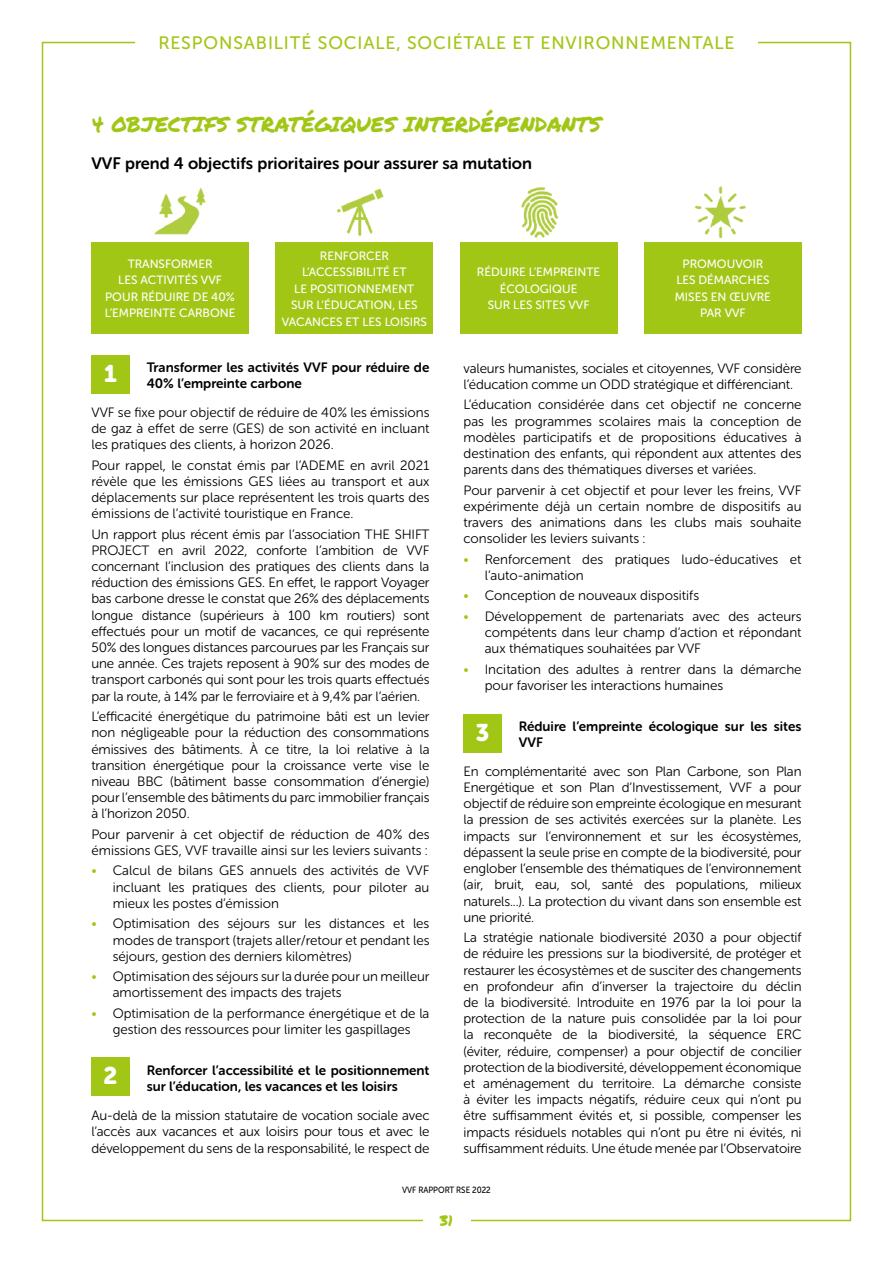
<style>
.page{position:relative;width:893px;height:1263px;background:#fff}
.page>*{position:absolute;margin:0;border:0;box-sizing:border-box;transform-origin:0 0}
.t1{font:24px "Museo Sans Rounded 900";color:#fff}
.t2{font:21px "Permanent Marker";color:#a2c616}
.t3{font:18px "Museo Sans Rounded 500";letter-spacing:.05em;color:#a2c616}
.t4{font:16.5px "Museo Sans Rounded 700";color:#000}
.t5{font:15px "Permanent Marker";color:#a2c616}
.t6{font:13.5px/16.2px "Museo Sans Rounded 300";color:#000;text-align:justify}
.t7{font:13.5px/16.2px "Museo Sans Rounded 700";color:#000}
.t8{font:12px/16.5px "Museo Sans Rounded 500";color:#fff;text-align:center}
.t9{font:9px "Museo Sans Rounded 500";color:#000;scale:.9 1}
.s1{color:#a2c616}
</style>
<div class="page">
<img style="left:155px;top:186px;width:590px;height:52px">
<div style="left:91px;top:355px;width:39px;height:38px;background:#a2c616"></div>
<div style="left:463px;top:714px;width:39px;height:39px;background:#a2c616"></div>
<div style="left:91px;top:1058px;width:39px;height:38px;background:#a2c616"></div>
<div style="left:91px;top:242px;width:158px;height:92px;background:#a2c616"></div>
<div style="left:276px;top:242px;width:157px;height:92px;background:#a2c616"></div>
<div style="left:460px;top:242px;width:157px;height:92px;background:#a2c616"></div>
<div style="left:644px;top:242px;width:157px;height:92px;background:#a2c616"></div>
<h3 class="t3" style="left:158px;top:33px;width:578px">RESPONSABILITÉ SOCIALE, SOCIÉTALE ET ENVIRONNEMENTALE</h3>
<h2 class="t2" style="left:91px;top:109px;width:511px">4 OBJECTIFS STRATÉGIQUES INTERDÉPENDANTS</h2>
<p class="t4" style="left:91px;top:154px;width:442px">VVF prend 4 objectifs prioritaires pour assurer sa mutation</p>
<p class="t8" style="left:105px;top:256px;width:132px">TRANSFORMER<br>LES ACTIVITÉS VVF<br>POUR RÉDUIRE DE 40%<br>L’EMPREINTE CARBONE</p>
<p class="t8" style="left:282px;top:247px;width:147px">RENFORCER<br>L’ACCESSIBILITÉ ET<br>LE POSITIONNEMENT<br>SUR L’ÉDUCATION, LES<br>VACANCES ET LES LOISIRS</p>
<p class="t7" style="left:147px;top:359px;width:284px">Transformer les activités VVF pour réduire de<br>40% l’empreinte carbone</p>
<p class="t6" style="left:91px;top:404px;width:340px">VVF se fixe pour objectif de réduire de 40% les émissions de gaz à effet de serre (GES) de son activité en incluant les pratiques des clients, à horizon 2026.</p>
<p class="t6" style="left:91px;top:457px;width:340px">Pour rappel, le constat émis par l’ADEME en avril 2021 révèle que les émissions GES liées au transport et aux déplacements sur place représentent les trois quarts des émissions de l’activité touristique en France.</p>
<p class="t6" style="left:91px;top:526px;width:340px">Un rapport plus récent émis par l’association THE SHIFT PROJECT en avril 2022, conforte l’ambition de VVF concernant l’inclusion des pratiques des clients dans la réduction des émissions GES. En effet, le rapport Voyager bas carbone dresse le constat que 26% des déplacements longue distance (supérieurs à 100 km routiers) sont effectués pour un motif de vacances, ce qui représente 50% des longues distances parcourues par les Français sur une année. Ces trajets reposent à 90% sur des modes de transport carbonés qui sont pour les trois quarts effectués par la route, à 14% par le ferroviaire et à 9,4% par l’aérien.</p>
<p class="t6" style="left:91px;top:708px;width:340px">L’efficacité énergétique du patrimoine bâti est un levier non négligeable pour la réduction des consommations émissives des bâtiments. À ce titre, la loi relative à la transition énergétique pour la croissance verte vise le niveau BBC (bâtiment basse consommation d’énergie) pour l’ensemble des bâtiments du parc immobilier français à l’horizon 2050.</p>
<p class="t6" style="left:91px;top:826px;width:340px">Pour parvenir à cet objectif de réduction de 40% des émissions GES, VVF travaille ainsi sur les leviers suivants :</p>
<p class="t6" style="left:113px;top:863px;width:318px;text-indent:-21px"><span class="s1">•</span> Calcul de bilans GES annuels des activités de VVF incluant les pratiques des clients, pour piloter au mieux les postes d’émission</p>
<p class="t6" style="left:113px;top:916px;width:318px;text-indent:-21px"><span class="s1">•</span> Optimisation des séjours sur les distances et les modes de transport (trajets aller/retour et pendant les séjours, gestion des derniers kilomètres)</p>
<p class="t6" style="left:113px;top:968px;width:318px;text-indent:-21px"><span class="s1">•</span> Optimisation des séjours sur la durée pour un meilleur amortissement des impacts des trajets</p>
<p class="t6" style="left:91px;top:1005px;width:340px;text-align:center"><span class="s1">•</span> Optimisation de la performance énergétique et de la gestion des ressources pour limiter les gaspillages</p>
<p class="t7" style="left:147px;top:1062px;width:284px">Renforcer l’accessibilité et le positionnement sur l’éducation, les vacances et les loisirs</p>
<p class="t6" style="left:91px;top:1107px;width:340px">Au-delà de la mission statutaire de vocation sociale avec l’accès aux vacances et aux loisirs pour tous et avec le développement du sens de la responsabilité, le respect de</p>
<h1 class="t1" style="left:104px;top:360px;width:14px">1</h1>
<h1 class="t1" style="left:103px;top:1062px;width:15px">2</h1>
<p class="t8" style="left:477px;top:264px;width:125px">RÉDUIRE L’EMPREINTE<br>ÉCOLOGIQUE<br>SUR LES SITES VVF</p>
<p class="t8" style="left:675px;top:256px;width:98px">PROMOUVOIR<br>LES DÉMARCHES<br>MISES EN ŒUVRE<br>PAR VVF</p>
<p class="t6" style="left:463px;top:360px;width:340px">valeurs humanistes, sociales et citoyennes, VVF considère l’éducation comme un ODD stratégique et différenciant.</p>
<p class="t6" style="left:463px;top:397px;width:340px">L’éducation considérée dans cet objectif ne concerne pas les programmes scolaires mais la conception de modèles participatifs et de propositions éducatives à destination des enfants, qui répondent aux attentes des parents dans des thématiques diverses et variées.</p>
<p class="t6" style="left:463px;top:482px;width:340px">Pour parvenir à cet objectif et pour lever les freins, VVF expérimente déjà un certain nombre de dispositifs au travers des animations dans les clubs mais souhaite consolider les leviers suivants :</p>
<p class="t6" style="left:485px;top:551px;width:318px;text-indent:-21px"><span class="s1">•</span> Renforcement des pratiques ludo-éducatives et l’auto-animation</p>
<p class="t6" style="left:463px;top:588px;width:237px"><span class="s1">•</span> Conception de nouveaux dispositifs</p>
<p class="t6" style="left:485px;top:608px;width:318px;text-indent:-21px"><span class="s1">•</span> Développement de partenariats avec des acteurs compétents dans leur champ d’action et répondant aux thématiques souhaitées par VVF</p>
<p class="t6" style="left:485px;top:661px;width:318px;text-indent:-21px"><span class="s1">•</span> Incitation des adultes à rentrer dans la démarche pour favoriser les interactions humaines</p>
<p class="t7" style="left:519px;top:718px;width:284px">Réduire l’empreinte écologique sur les sites<br>VVF</p>
<p class="t6" style="left:463px;top:763px;width:340px">En complémentarité avec son Plan Carbone, son Plan Energétique et son Plan d’Investissement, VVF a pour objectif de réduire son empreinte écologique en mesurant la pression de ses activités exercées sur la planète. Les impacts sur l’environnement et sur les écosystèmes, dépassent la seule prise en compte de la biodiversité, pour englober l’ensemble des thématiques de l’environnement (air, bruit, eau, sol, santé des populations, milieux naturels...). La protection du vivant dans son ensemble est une priorité.</p>
<p class="t6" style="left:463px;top:929px;width:340px">La stratégie nationale biodiversité 2030 a pour objectif de réduire les pressions sur la biodiversité, de protéger et restaurer les écosystèmes et de susciter des changements en profondeur afin d’inverser la trajectoire du déclin de la biodiversité. Introduite en 1976 par la loi pour la protection de la nature puis consolidée par la loi pour la reconquête de la biodiversité, la séquence ERC (éviter, réduire, compenser) a pour objectif de concilier protection de la biodiversité, développement économique et aménagement du territoire. La démarche consiste à éviter les impacts négatifs, réduire ceux qui n’ont pu être suffisamment évités et, si possible, compenser les impacts résiduels notables qui n’ont pu être ni évités, ni suffisamment réduits. Une étude menée par l’Observatoire</p>
<h1 class="t1" style="left:476px;top:719px;width:15px">3</h1>
<p class="t9" style="left:402px;top:1185px;width:100px">VVF RAPPORT RSE 2022</p>
<p class="t5" style="left:440px;top:1210px;width:15px">31</p>
</div>
